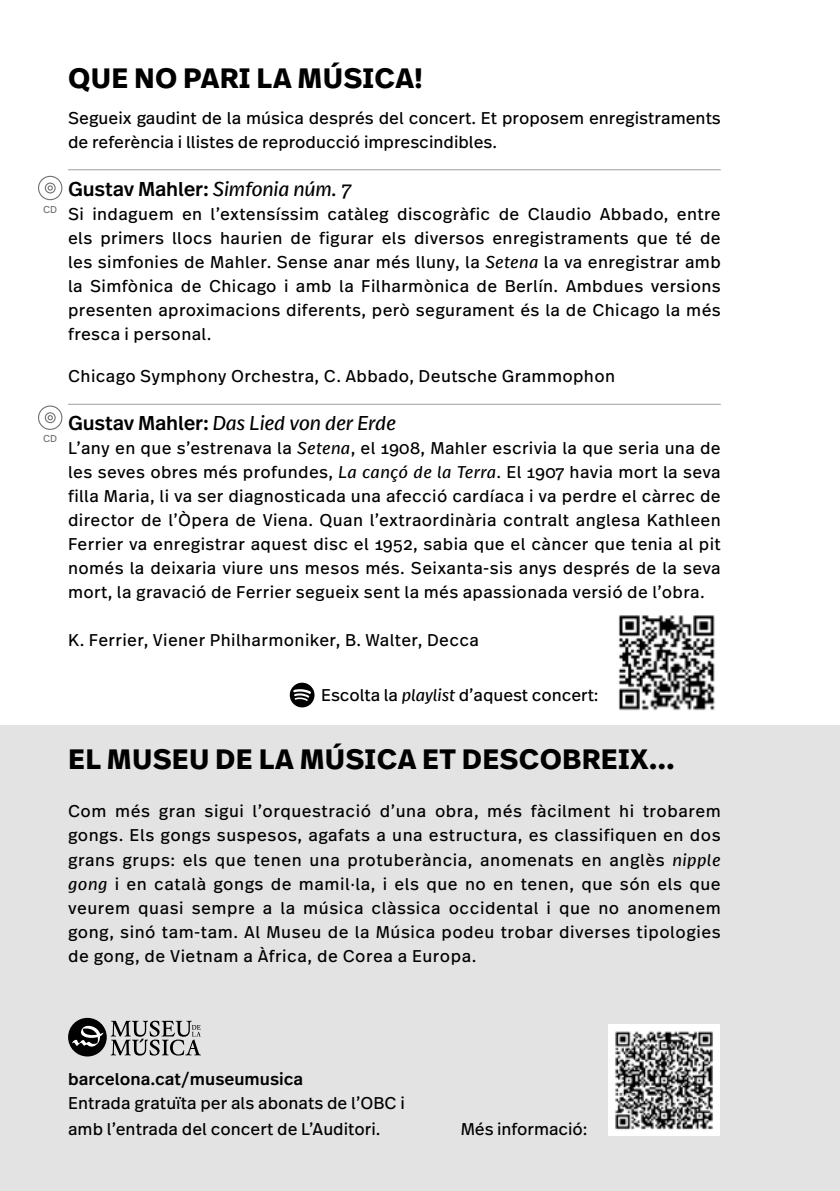
<style>
.page{position:relative;width:840px;height:1191px;background:#fff}
.page>*{position:absolute;margin:0;border:0;box-sizing:border-box;transform-origin:0 0}
.t1{font:700 28px "Real Text Pro";letter-spacing:.01em;color:#000}
.t2{font:italic 20px "Real Text Pro";letter-spacing:-.01em;color:#000}
.t3{font:500 20px "Real Text Pro";letter-spacing:-.01em;color:#000}
.t4{font:17px/24px "Real Text Pro";letter-spacing:.01em;color:#000;text-align:justify}
.t5{font:500 17px "Real Text Pro";color:#000}
.t6{font:10px "Real Text Pro";color:#706f6f}
.s1{font-weight:400;font-style:italic}
.s2{font-style:italic}
.s3{font-weight:500;font-style:normal}
</style>
<div class="page">
<div style="left:0;top:726px;width:839px;height:465px;background:#e3e3e3"></div>
<hr style="left:68px;top:169px;width:652px;height:1px;background:#9d9d9c">
<hr style="left:68px;top:404px;width:652px;height:1px;background:#9d9d9c">
<svg style="left:111px;top:1020px;width:90px;height:35px"></svg>
<div style="left:68px;top:1017px;width:39px;height:39px;background:#000;border-radius:50%"></div>
<svg style="left:72px;top:1022px;width:31px;height:25px"></svg>
<svg style="left:38px;top:176px;width:24px;height:24px"></svg>
<svg style="left:38px;top:405px;width:24px;height:25px"></svg>
<img style="left:618px;top:615px;width:97px;height:96px">
<svg style="left:289px;top:682px;width:25px;height:25px"></svg>
<img style="left:608px;top:1024px;width:111px;height:111px">
<p class="t6" style="left:43px;top:202px;width:16px">CD</p>
<p class="t6" style="left:43px;top:432px;width:16px">CD</p>
<h1 class="t1" style="left:68px;top:57px;width:355px">QUE NO PARI LA MÚSICA!</h1>
<p class="t4" style="left:68px;top:105px;width:653px">Segueix gaudint de la música després del concert. Et proposem enregistraments de referència i llistes de reproducció imprescindibles.</p>
<p class="t3" style="left:68px;top:175px;width:285px">Gustav Mahler: <span class="s1">Simfonia núm. 7</span></p>
<p class="t4" style="left:68px;top:201px;width:654px">Si indaguem en l’extensíssim catàleg discogràfic de Claudio Abbado, entre els primers llocs haurien de figurar els diversos enregistraments que té de les simfonies de Mahler. Sense anar més lluny, la <span class="s2">Setena</span> la va enregistrar amb la Simfònica de Chicago i amb la Filharmònica de Berlín. Ambdues versions presenten aproximacions diferents, però segurament és la de Chicago la més fresca i personal.</p>
<p class="t4" style="left:68px;top:364px;width:548px">Chicago Symphony Orchestra, C. Abbado, Deutsche Grammophon</p>
<p class="t2" style="left:68px;top:409px;width:329px"><span class="s3">Gustav Mahler:</span> Das Lied von der Erde</p>
<p class="t4" style="left:68px;top:436px;width:654px">L’any en que s’estrenava la <span class="s2">Setena</span>, el 1908, Mahler escrivia la que seria una de les seves obres més profundes, <span class="s2">La cançó de la Terra</span>. El 1907 havia mort la seva filla Maria, li va ser diagnosticada una afecció cardíaca i va perdre el càrrec de director de l’Òpera de Viena. Quan l’extraordinària contralt anglesa Kathleen Ferrier va enregistrar aquest disc el 1952, sabia que el càncer que tenia al pit només la deixaria viure uns mesos més. Seixanta-sis anys després de la seva mort, la gravació de Ferrier segueix sent la més apassionada versió de l’obra.</p>
<p class="t4" style="left:68px;top:628px;width:412px">K. Ferrier, Viener Philharmoniker, B. Walter, Decca</p>
<p class="t4" style="left:321px;top:682px;width:279px">Escolta la <span class="s2">playlist</span> d’aquest concert:</p>
<h1 class="t1" style="left:68px;top:739px;width:608px">EL MUSEU DE LA MÚSICA ET DESCOBREIX...</h1>
<p class="t4" style="left:68px;top:799px;width:654px">Com més gran sigui l’orquestració d’una obra, més fàcilment hi trobarem gongs. Els gongs suspesos, agafats a una estructura, es classifiquen en dos grans grups: els que tenen una protuberància, anomenats en anglès <span class="s2">nipple gong</span> i en català gongs de mamil·la, i els que no en tenen, que són els que veurem quasi sempre a la música clàssica occidental i que no anomenem gong, sinó tam-tam. Al Museu de la Música podeu trobar diverses tipologies de gong, de Vietnam a Àfrica, de Corea a Europa.</p>
<p class="t5" style="left:68px;top:1067px;width:236px">barcelona.cat/museumusica</p>
<p class="t4" style="left:68px;top:1090px;width:338px;line-height:26px">Entrada gratuïta per als abonats de l’OBC i amb l’entrada del concert de L’Auditori.</p>
<p class="t4" style="left:460px;top:1117px;width:128px">Més informació:</p>
</div>
